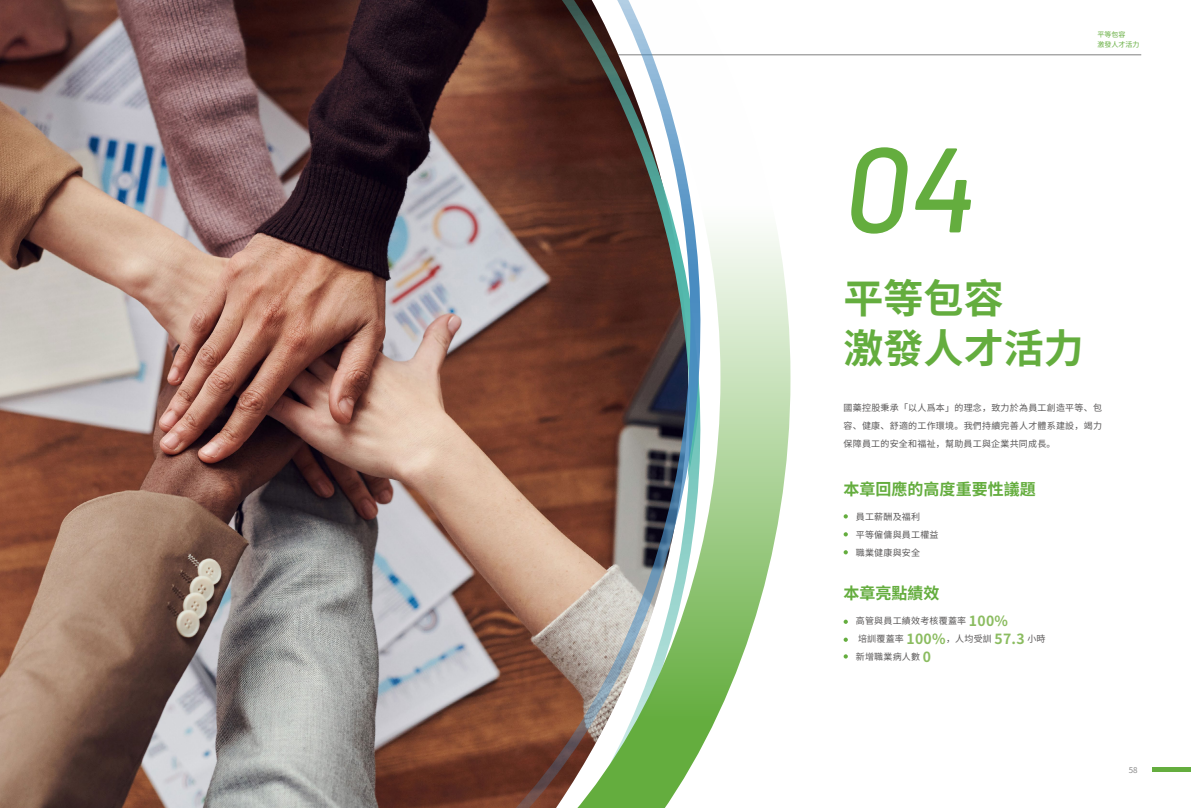
<style>
.page{position:relative;width:1191px;height:808px;background:#fff}
.page>*{position:absolute;margin:0;border:0;box-sizing:border-box;transform-origin:0 0}
.t1{font:italic 500 120px "Barlow";color:#64ad3e}
.t2{font:700 40px/49.6px "Source Han Sans CN";color:#64ad3e}
.t3{font:700 16px "Source Han Sans CN";color:#64ad3e}
.t4{font:9px/18px "Source Han Sans CN";letter-spacing:.025em;color:#595757}
.t5{font:8px "Source Han Sans CN";color:#898989}
.t6{font:7px/10px "Source Han Sans CN";color:#64ad3e}
.s1{font-weight:700;font-size:14px;color:#8bbc60}
</style>
<div class="page">
<hr style="left:50px;top:55px;width:1091px;height:1px;background:#808080">
<div style="left:1152px;top:767px;width:39px;height:5px;background:#64ad3e"></div>
<svg style="left:843px;top:514px;width:5px;height:4px"></svg>
<svg style="left:843px;top:620px;width:5px;height:4px"></svg>
<svg style="left:843px;top:532px;width:5px;height:4px"></svg>
<svg style="left:843px;top:638px;width:5px;height:4px"></svg>
<svg style="left:843px;top:654px;width:5px;height:4px"></svg>
<svg style="left:843px;top:550px;width:5px;height:4px"></svg>
<img style="left:0;top:0;width:148px;height:808px">
<svg style="left:148px;top:0;width:29px;height:808px;background:#9b807a"></svg>
<img style="left:177px;top:0;width:93px;height:808px">
<img style="left:270px;top:0;width:529px;height:808px">
<p class="t6" style="left:1097px;top:30px;width:43px">平等包容<br>激發人才活力</p>
<h1 class="t1" style="left:843px;top:115px;width:134px">04</h1>
<h2 class="t2" style="left:843px;top:273px;width:241px">平等包容<br>激發人才活力</h2>
<p class="t4" style="left:843px;top:398px;width:260px;text-align:justify">國藥控股秉承「以人爲本」的理念，致力於為員工創造平等、包容、健康、舒適的工作環境。我們持續完善人才體系建設，竭力保障員工的安全和福祉，幫助員工與企業共同成長。</p>
<h3 class="t3" style="left:843px;top:480px;width:193px">本章回應的高度重要性議題</h3>
<p class="t4" style="left:855px;top:507px;width:84px">員工薪酬及福利<br>平等僱傭與員工權益職業健康與安全</p>
<h3 class="t3" style="left:843px;top:585px;width:97px">本章亮點績效</h3>
<p class="t4" style="left:855px;top:612px;width:191px">高管與員工績效考核覆蓋率 <span class="s1">100%<br></span>培訓覆蓋率 <span class="s1">100%</span>，人均受訓 <span class="s1">57.3</span> 小時新增職業病人數 <span class="s1">0</span></p>
<p class="t5" style="left:1128px;top:765px;width:10px">58</p>
</div>
